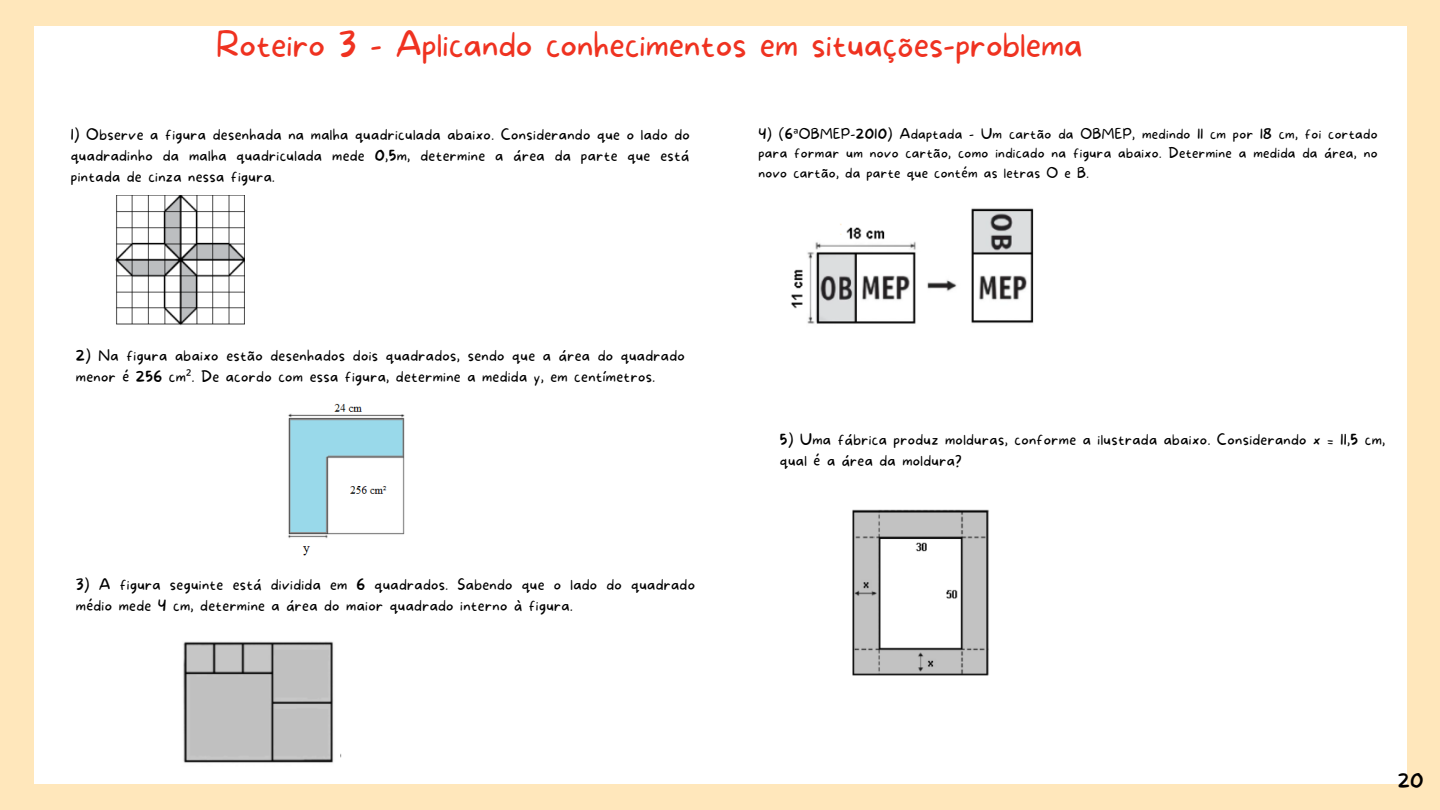
<style>
.page{position:relative;width:1440px;height:810px;background:#ffe7bb}
.page>*{position:absolute;margin:0;border:0;box-sizing:border-box;transform-origin:0 0}
.t1{font:100 34px "More Sugar";color:#ef3220}
.t2{font:100 20px "More Sugar";color:#000}
.t3{font:100 15px/21px "More Sugar";letter-spacing:.025em;color:#000}
.t4{font:100 14px/19.5px "More Sugar";letter-spacing:.025em;color:#000;text-align:justify}
.s1{font-family:"Noto Sans";font-weight:400}
</style>
<div class="page">
<div style="left:34px;top:26px;width:1372px;height:758px;background:#fff"></div>
<img style="left:115px;top:195px;width:129px;height:131px">
<img style="left:288px;top:403px;width:117px;height:153px">
<img style="left:183px;top:641px;width:158px;height:122px">
<img style="left:791px;top:208px;width:243px;height:116px">
<img style="left:852px;top:509px;width:137px;height:167px">
<h1 class="t1" style="left:217px;top:25px;width:868px">Roteiro 3 - Aplicando conhecimentos em situações-problema</h1>
<p class="t3" style="left:71px;top:125px;width:621px;text-align:justify">1) Observe a figura desenhada na malha quadriculada abaixo. Considerando que o lado do quadradinho da malha quadriculada mede 0,5m, determine a área da parte que está pintada de cinza nessa figura.</p>
<p class="t4" style="left:758px;top:125px;width:621px">4) (6<span class="s1">ª</span>OBMEP-2010) Adaptada - Um cartão da OBMEP, medindo 11 cm por 18 cm, foi cortado para formar um novo cartão, como indicado na figura abaixo. Determine a medida da área, no novo cartão, da parte que contém as letras O e B.</p>
<p class="t3" style="left:76px;top:346px;width:610px">2) Na figura abaixo estão desenhados dois quadrados, sendo que a área do quadrado menor é 256 cm<span class="s1">²</span>. De acordo com essa figura, determine a medida y, em centímetros.</p>
<p class="t3" style="left:76px;top:574px;width:621px">3) A figura seguinte está dividida em 6 quadrados. Sabendo que o lado do quadrado médio mede 4 cm, determine a área do maior quadrado interno à figura.</p>
<p class="t3" style="left:780px;top:429px;width:607px">5) Uma fábrica produz molduras, conforme a ilustrada abaixo. Considerando x = 11,5 cm, qual é a área da moldura?</p>
<h2 class="t2" style="left:1398px;top:769px;width:27px">20</h2>
</div>
